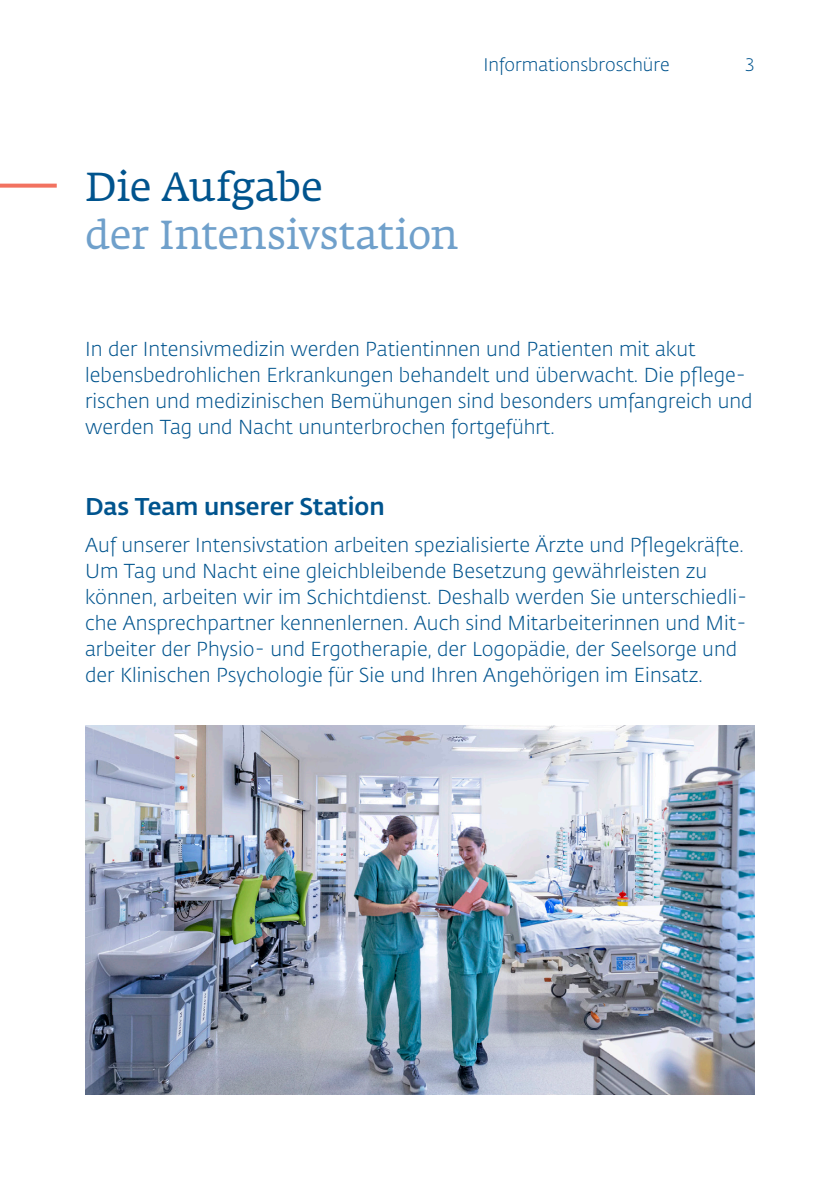
<style>
.page{position:relative;width:840px;height:1191px;background:#fff}
.page>*{position:absolute;margin:0;border:0;box-sizing:border-box;transform-origin:0 0}
.Headline{font:40px/48px "Fedra Serif A Std";letter-spacing:-.005em;color:#6fa0cb}
.Subheadline_1_1{font:500 24px "Fedra Sans Std";letter-spacing:-.005em;color:#00548e}
.Fließtext{font:300 20px/26px "Fedra Sans Std";color:#00548e}
.t1{font:300 18px "Fedra Sans Std";color:#00548e}
.s1{color:#00548e}
</style>
<div class="page">
<img style="left:85px;top:726px;width:669px;height:368px">
<svg style="left:0;top:184px;width:57px;height:4px"></svg>
<p class="t1" style="left:483px;top:54px;width:188px">Informationsbroschüre</p>
<p class="t1" style="left:743px;top:54px;width:12px">3</p>
<p class="Headline" style="left:85px;top:167px;width:374px"><span class="s1">Die Aufgabe<br></span>der Intensivstation</p>
<p class="Fließtext" style="left:85px;top:336px;width:668px">In der Intensivmedizin werden Patientinnen und Patienten mit akut lebensbedrohlichen Erkrankungen behandelt und überwacht. Die pflege&shy;rischen und medizinischen Bemühungen sind besonders umfangreich und werden Tag und Nacht ununterbrochen fortgeführt.</p>
<p class="Subheadline_1_1" style="left:85px;top:491px;width:301px">Das Team unserer Station</p>
<p class="Fließtext" style="left:85px;top:532px;width:663px">Auf unserer Intensivstation arbeiten spezialisierte Ärzte und Pflegekräfte.<br>Um Tag und Nacht eine gleichbleibende Besetzung gewährleisten zu können, arbeiten wir im Schichtdienst. Deshalb werden Sie unterschiedli&shy;che Ansprechpartner kennenlernen. Auch sind Mitarbeiterinnen und Mit&shy;arbeiter der Physio- und Ergotherapie, der Logopädie, der Seelsorge und der Klinischen Psychologie für Sie und Ihren Angehörigen im Einsatz.</p>
</div>
